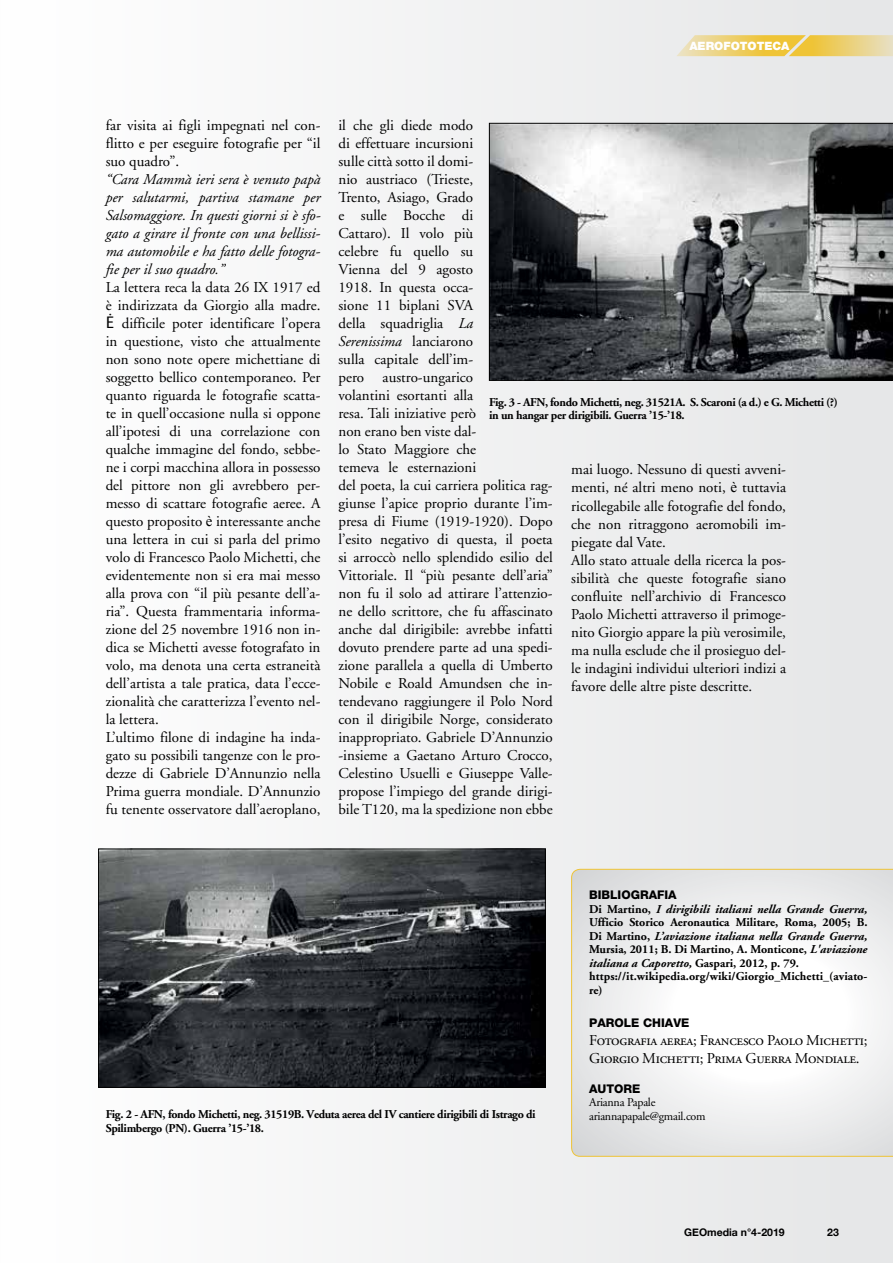
<style>
.page{position:relative;width:893px;height:1263px;background:#fff}
.page>*{position:absolute;margin:0;border:0;box-sizing:border-box;transform-origin:0 0}
.t1{font:15px/18px "Adobe Garamond";color:#000}
.t2{font:italic 15px/18px "Adobe Garamond";color:#000;text-align:justify}
.t3{font:15px/18px "Adobe Garamond Regular SC";letter-spacing:-.02em;color:#000}
.t4{font:700 12px/13.5px "Adobe Garamond";color:#000}
.t5{font:700 12px/13.5px "Adobe Garamond";letter-spacing:-.03em;color:#000}
.t6{font:12px "Adobe Garamond";letter-spacing:-.02em;color:#000}
.t7{font:800 12px "Helvetica Neue";color:#000}
.t8{font:900 11.55px "Helvetica Neue";color:#fff}
.t9{font:700 10.5px "Helvetica Neue";color:#000}
.s1{font-family:"Monaco"}
.s2{font-family:"Times New Roman"}
.s3{font-style:italic}
</style>
<div class="page">
<div style="left:0;top:0;width:893px;height:1263px;background:linear-gradient(to right,#fff,#e5e6e7)"></div>
<svg style="left:571px;top:869px;width:322px;height:288px"></svg>
<hr style="left:0;top:0;width:1px;height:1263px;background:#e6e7e8">
<svg style="left:676px;top:35px;width:217px;height:21px"></svg>
<svg style="left:489px;top:123px;width:404px;height:258px"></svg>
<img style="left:100px;top:850px;width:444px;height:236px">
<div style="left:98px;top:848px;width:448px;height:240px;border:1px solid #000"></div>
<p class="t8" style="left:689px;top:39px;width:102px">AEROFOTOTECA</p>
<p class="t1" style="left:106px;top:116px;width:216px;text-align:justify">far visita ai figli impegnati nel con&shy;flitto e per eseguire fotografie per “il suo quadro”.</p>
<p class="t2" style="left:106px;top:171px;width:216px">“Cara Mammà ieri sera è venuto papà per salutarmi, partiva stamane per Salsomaggiore. In questi giorni si è sfo&shy;gato a girare il fronte con una bellissi&shy;ma automobile e ha fatto delle fotogra&shy;fie per il suo quadro.”</p>
<p class="t1" style="left:106px;top:278px;width:216px">La lettera reca la data 26 IX 1917 ed è indirizzata da Giorgio alla madre.<br><span class="s1">Ė</span> difficile poter identificare l’opera in questione, visto che attualmente non sono note opere michettiane di soggetto bellico contemporaneo. Per quanto riguarda le fotografie scatta&shy;te in quell’occasione nulla si oppone all’ipotesi di una correlazione con qualche immagine del fondo, sebbe&shy;ne i corpi macchina allora in possesso del pittore non gli avrebbero per&shy;messo di scattare fotografie aeree. A questo proposito <span class="s2">è</span> interessante anche una lettera in cui si parla del primo volo di Francesco Paolo Michetti, che evidentemente non si era mai messo alla prova con “il più pesante dell’a&shy;ria”. Questa frammentaria informa&shy;zione del 25 novembre 1916 non in&shy;dica se Michetti avesse fotografato in volo, ma denota una certa estraneità dell’artista a tale pratica, data l’ecce&shy;zionalità che caratterizza l’evento nel&shy;la lettera.<br>L’ultimo filone di indagine ha inda&shy;gato su possibili tangenze con le pro&shy;dezze di Gabriele D’Annunzio nella Prima guerra mondiale. D’Annunzio fu tenente osservatore dall’aeroplano,</p>
<p class="t1" style="left:338px;top:116px;width:216px">il che gli diede modo<br>di effettuare incursioni<br>sulle città sotto il domi-<br>nio austriaco (Trieste,<br>Trento, Asiago, Grado<br>e sulle Bocche di<br>Cattaro). Il volo più<br>celebre fu quello su<br>Vienna del 9 agosto<br>1918. In questa occa-<br>sione 11 biplani SVA<br>della squadriglia <span class="s3">La<br>Serenissima</span> lanciarono<br>sulla capitale dell’im-<br>pero austro-ungarico<br>volantini esortanti alla<br>resa. Tali iniziative però<br>non erano ben viste dal-<br>lo Stato Maggiore che<br>temeva le esternazioni<br>del poeta, la cui carriera politica rag&shy;giunse l’apice proprio durante l’im&shy;presa di Fiume (1919-1920). Dopo l’esito negativo di questa, il poeta si arroccò nello splendido esilio del<br>Vittoriale. Il “più pesante dell’aria” non fu il solo ad attirare l’attenzio&shy;ne dello scrittore, che fu affascinato anche dal dirigibile: avrebbe infatti dovuto prendere parte ad una spedi&shy;zione parallela a quella di Umberto<br>Nobile e Roald Amundsen che in&shy;tendevano raggiungere il Polo Nord con il dirigibile Norge, considerato inappropriato. Gabriele D’Annunzio -insieme a Gaetano Arturo Crocco,<br>Celestino Usuelli e Giuseppe Valle&shy;propose l’impiego del grande dirigi&shy;bile T120, ma la spedizione non ebbe</p>
<p class="t5" style="left:489px;top:395px;width:350px">Fig. 3 - AFN, fondo Michetti, neg. 31521A. S. Scaroni (a d.) e G. Michetti (?) in un hangar per dirigibili. Guerra ’15-’18.</p>
<p class="t1" style="left:571px;top:461px;width:216px">mai luogo. Nessuno di questi avveni&shy;menti, né altri meno noti, <span class="s2">è</span> tuttavia ricollegabile alle fotografie del fondo, che non ritraggono aeromobili im&shy;piegate dal Vate.<br>Allo stato attuale della ricerca la pos&shy;sibilità che queste fotografie siano confluite nell’archivio di Francesco Paolo Michetti attraverso il primoge&shy;nito Giorgio appare la più verosimile, ma nulla esclude che il prosieguo del&shy;le indagini individui ulteriori indizi a favore delle altre piste descritte.</p>
<p class="t7" style="left:589px;top:888px;width:89px">BIBLIOGRAFIA</p>
<p class="t4" style="left:589px;top:902px;width:280px">Di Martino, <span class="s3">I dirigibili italiani nella Grande Guerra, </span>Ufficio Storico Aeronautica Militare, Roma, 2005; B.<br>Di Martino, <span class="s3">L’aviazione italiana nella Grande Guerra, </span>Mursia, 2011; B. Di Martino, A. Monticone, <span class="s3">L'aviazione italiana a Caporetto,</span> Gaspari, 2012, p. 79. https://it.wikipedia.org/wiki/Giorgio_Michetti_(aviato&shy;re)</p>
<p class="t7" style="left:589px;top:1015px;width:102px">PAROLE CHIAVE</p>
<p class="t3" style="left:589px;top:1031px;width:280px">Fotografia aerea; Francesco Paolo Michetti;<br>Giorgio Michetti; Prima Guerra Mondiale.</p>
<p class="t7" style="left:589px;top:1081px;width:53px">AUTORE</p>
<p class="t6" style="left:589px;top:1096px;width:68px">Arianna Papale</p>
<p class="t5" style="left:106px;top:1108px;width:432px">Fig. 2 - AFN, fondo Michetti, neg. 31519B. Veduta aerea del IV cantiere dirigibili di Istrago di</p>
<p class="t6" style="left:589px;top:1109px;width:118px">ariannapapale@gmail.com</p>
<p class="t5" style="left:106px;top:1121px;width:160px">Spilimbergo (PN). Guerra ’15-’18.</p>
<p class="t9" style="left:684px;top:1225px;width:102px">GEOmedia n°4-2019</p>
<p class="t9" style="left:827px;top:1225px;width:13px">23</p>
</div>
